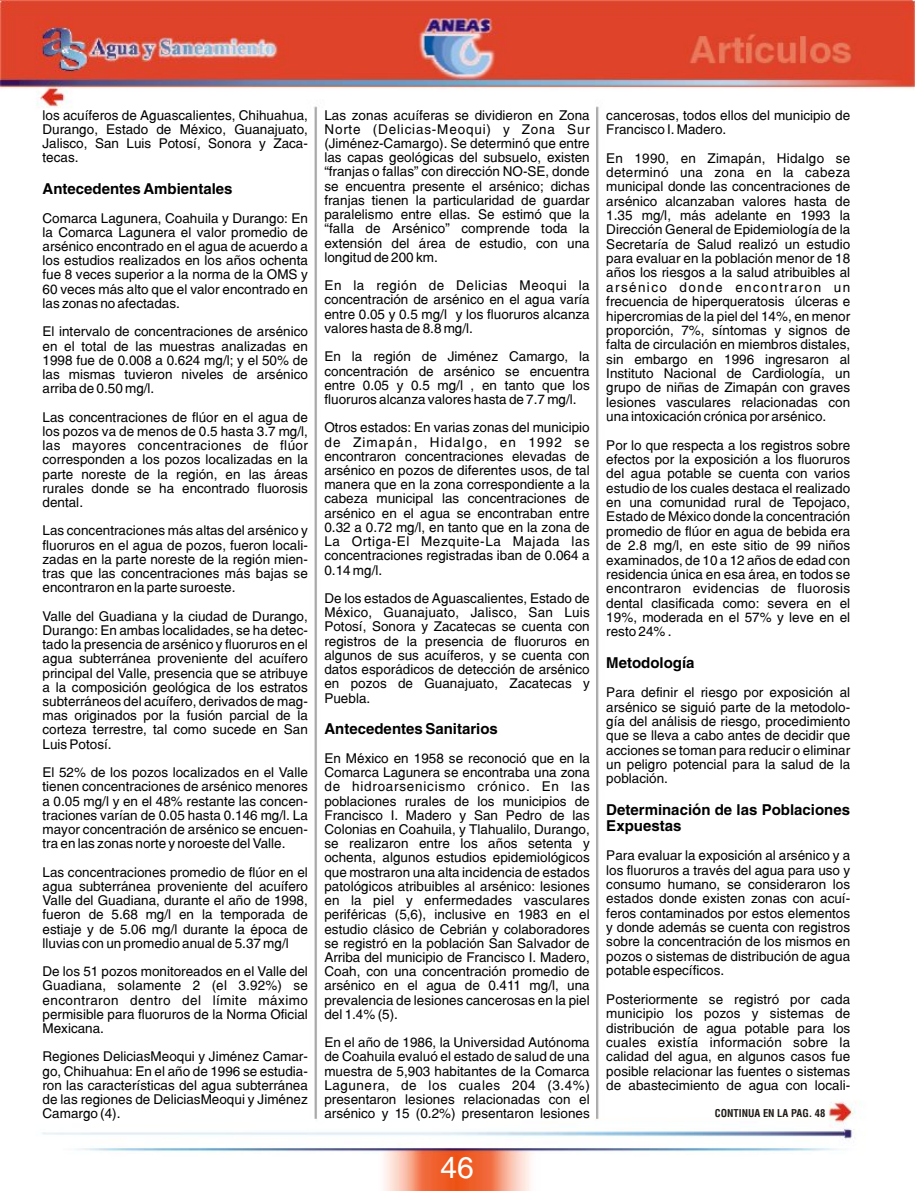
<style>
.page{position:relative;width:915px;height:1191px;background:#fff}
.page>*{position:absolute;margin:0;border:0;box-sizing:border-box;transform-origin:0 0}
.t1{font:30px "Switzerland";color:#fff}
.t2{font:700 15px/16px "Switzerland";color:#000}
.t3{font:13.5px/14.2px "Switzerland";color:#000;text-align:justify}
.t4{font:700 10.5px "Switzerland Condensed";color:#1f1a17}
</style>
<div class="page">
<img style="left:0;top:0;width:914px;height:1191px">
<p class="t3" style="left:43px;top:109px;width:267px">los acuíferos de Aguascalientes, Chihuahua, Durango, Estado de México, Guanajuato, Jalisco, San Luis Potosí, Sonora y Zaca&shy;tecas.</p>
<p class="t2" style="left:43px;top:182px;width:192px">Antecedentes Ambientales</p>
<p class="t3" style="left:43px;top:212px;width:267px">Comarca Lagunera, Coahuila y Durango: En la Comarca Lagunera el valor promedio de arsénico encontrado en el agua de acuerdo a los estudios realizados en los años ochenta fue 8 veces superior a la norma de la OMS y 60 veces más alto que el valor encontrado en las zonas no afectadas.</p>
<p class="t3" style="left:43px;top:326px;width:267px">El intervalo de concentraciones de arsénico en el total de las muestras analizadas en 1998 fue de 0.008 a 0.624 mg/l; y el 50% de las mismas tuvieron niveles de arsénico arriba de 0.50 mg/l.</p>
<p class="t3" style="left:43px;top:411px;width:267px">Las concentraciones de flúor en el agua de los pozos va de menos de 0.5 hasta 3.7 mg/l, las mayores concentraciones de flúor corresponden a los pozos localizadas en la parte noreste de la región, en las áreas rurales donde se ha encontrado fluorosis dental.</p>
<p class="t3" style="left:43px;top:525px;width:267px">Las concentraciones más altas del arsénico y fluoruros en el agua de pozos, fueron locali&shy;zadas en la parte noreste de la región mien&shy;tras que las concentraciones más bajas se encontraron en la parte suroeste.</p>
<p class="t3" style="left:43px;top:610px;width:267px">Valle del Guadiana y la ciudad de Durango, Durango: En ambas localidades, se ha detec&shy;tado la presencia de arsénico y fluoruros en el agua subterránea proveniente del acuífero principal del Valle, presencia que se atribuye a la composición geológica de los estratos subterráneos del acuífero, derivados de mag&shy;mas originados por la fusión parcial de la corteza terrestre, tal como sucede en San Luis Potosí.</p>
<p class="t3" style="left:43px;top:767px;width:267px">El 52% de los pozos localizados en el Valle tienen concentraciones de arsénico menores a 0.05 mg/l y en el 48% restante las concen&shy;traciones varían de 0.05 hasta 0.146 mg/l. La mayor concentración de arsénico se encuen&shy;tra en las zonas norte y noroeste del Valle.</p>
<p class="t3" style="left:43px;top:866px;width:267px">Las concentraciones promedio de flúor en el agua subterránea proveniente del acuífero Valle del Guadiana, durante el año de 1998, fueron de 5.68 mg/l en la temporada de estiaje y de 5.06 mg/l durante la época de lluvias con un promedio anual de 5.37 mg/l</p>
<p class="t3" style="left:43px;top:966px;width:267px">De los 51 pozos monitoreados en el Valle del Guadiana, solamente 2 (el 3.92%) se encontraron dentro del límite máximo permisible para fluoruros de la Norma Oficial Mexicana.</p>
<p class="t3" style="left:43px;top:1051px;width:267px">Regiones DeliciasMeoqui y Jiménez Camar&shy;go, Chihuahua: En el año de 1996 se estudia&shy;ron las características del agua subterránea de las regiones de DeliciasMeoqui y Jiménez Camargo (4).</p>
<p class="t3" style="left:324px;top:109px;width:267px">Las zonas acuíferas se dividieron en Zona Norte (Delicias-Meoqui) y Zona Sur (Jiménez-Camargo). Se determinó que entre las capas geológicas del subsuelo, existen “franjas o fallas” con dirección NO-SE, donde se encuentra presente el arsénico; dichas franjas tienen la particularidad de guardar paralelismo entre ellas. Se estimó que la “falla de Arsénico” comprende toda la extensión del área de estudio, con una longitud de 200 km.</p>
<p class="t3" style="left:324px;top:280px;width:267px">En la región de Delicias Meoqui la concentración de arsénico en el agua varía entre 0.05 y 0.5 mg/l y los fluoruros alcanza valores hasta de 8.8 mg/l.</p>
<p class="t3" style="left:324px;top:351px;width:267px">En la región de Jiménez Camargo, la concentración de arsénico se encuentra entre 0.05 y 0.5 mg/l , en tanto que los fluoruros alcanza valores hasta de 7.7 mg/l.</p>
<p class="t3" style="left:324px;top:422px;width:267px">Otros estados: En varias zonas del municipio de Zimapán, Hidalgo, en 1992 se encontraron concentraciones elevadas de arsénico en pozos de diferentes usos, de tal manera que en la zona correspondiente a la cabeza municipal las concentraciones de arsénico en el agua se encontraban entre 0.32 a 0.72 mg/l, en tanto que en la zona de La Ortiga-El Mezquite-La Majada las concentraciones registradas iban de 0.064 a 0.14 mg/l.</p>
<p class="t3" style="left:324px;top:592px;width:267px">De los estados de Aguascalientes, Estado de México, Guanajuato, Jalisco, San Luis Potosí, Sonora y Zacatecas se cuenta con registros de la presencia de fluoruros en algunos de sus acuíferos, y se cuenta con datos esporádicos de detección de arsénico en pozos de Guanajuato, Zacatecas y Puebla.</p>
<p class="t2" style="left:324px;top:722px;width:175px">Antecedentes Sanitarios</p>
<p class="t3" style="left:324px;top:752px;width:267px">En México en 1958 se reconoció que en la Comarca Lagunera se encontraba una zona de hidroarsenicismo crónico. En las poblaciones rurales de los municipios de Francisco I. Madero y San Pedro de las Colonias en Coahuila, y Tlahualilo, Durango, se realizaron entre los años setenta y ochenta, algunos estudios epidemiológicos que mostraron una alta incidencia de estados patológicos atribuibles al arsénico: lesiones en la piel y enfermedades vasculares periféricas (5,6), inclusive en 1983 en el estudio clásico de Cebrián y colaboradores se registró en la población San Salvador de Arriba del municipio de Francisco I. Madero, Coah, con una concentración promedio de arsénico en el agua de 0.411 mg/l, una prevalencia de lesiones cancerosas en la piel del 1.4% (5).</p>
<p class="t3" style="left:324px;top:1037px;width:267px">En el año de 1986, la Universidad Autónoma de Coahuila evaluó el estado de salud de una muestra de 5,903 habitantes de la Comarca Lagunera, de los cuales 204 (3.4%) presentaron lesiones relacionadas con el arsénico y 15 (0.2%) presentaron lesiones</p>
<h1 class="t1" style="left:441px;top:1156px;width:35px">46</h1>
<p class="t3" style="left:606px;top:109px;width:245px">cancerosas, todos ellos del municipio de<br>Francisco I. Madero.</p>
<p class="t3" style="left:606px;top:152px;width:245px">En 1990, en Zimapán, Hidalgo se determinó una zona en la cabeza municipal donde las concentraciones de arsénico alcanzaban valores hasta de 1.35 mg/l, más adelante en 1993 la Dirección General de Epidemiología de la Secretaría de Salud realizó un estudio para evaluar en la población menor de 18 años los riesgos a la salud atribuibles al arsénico donde encontraron un frecuencia de hiperqueratosis úlceras e hipercromias de la piel del 14%, en menor proporción, 7%, síntomas y signos de falta de circulación en miembros distales, sin embargo en 1996 ingresaron al Instituto Nacional de Cardiología, un grupo de niñas de Zimapán con graves lesiones vasculares relacionadas con una intoxicación crónica por arsénico.</p>
<p class="t3" style="left:606px;top:439px;width:245px">Por lo que respecta a los registros sobre efectos por la exposición a los fluoruros del agua potable se cuenta con varios estudio de los cuales destaca el realizado en una comunidad rural de Tepojaco, Estado de México donde la concentración promedio de flúor en agua de bebida era de 2.8 mg/l, en este sitio de 99 niños examinados, de 10 a 12 años de edad con residencia única en esa área, en todos se encontraron evidencias de fluorosis dental clasificada como: severa en el 19%, moderada en el 57% y leve en el resto 24% .</p>
<p class="t2" style="left:606px;top:656px;width:90px">Metodología</p>
<p class="t3" style="left:606px;top:687px;width:245px">Para definir el riesgo por exposición al arsénico se siguió parte de la metodolo&shy;gía del análisis de riesgo, procedimiento que se lleva a cabo antes de decidir que acciones se toman para reducir o eliminar un peligro potencial para la salud de la población.</p>
<p class="t2" style="left:606px;top:803px;width:245px">Determinación de las Poblaciones<br>Expuestas</p>
<p class="t3" style="left:606px;top:850px;width:245px">Para evaluar la exposición al arsénico y a los fluoruros a través del agua para uso y consumo humano, se consideraron los estados donde existen zonas con acuí&shy;feros contaminados por estos elementos y donde además se cuenta con registros sobre la concentración de los mismos en pozos o sistemas de distribución de agua potable específicos.</p>
<p class="t3" style="left:606px;top:993px;width:245px">Posteriormente se registró por cada municipio los pozos y sistemas de distribución de agua potable para los cuales existía información sobre la calidad del agua, en algunos casos fue posible relacionar las fuentes o sistemas de abastecimiento de agua con locali-</p>
<p class="t4" style="left:715px;top:1106px;width:112px">CONTINUA EN LA PAG. 48</p>
</div>
